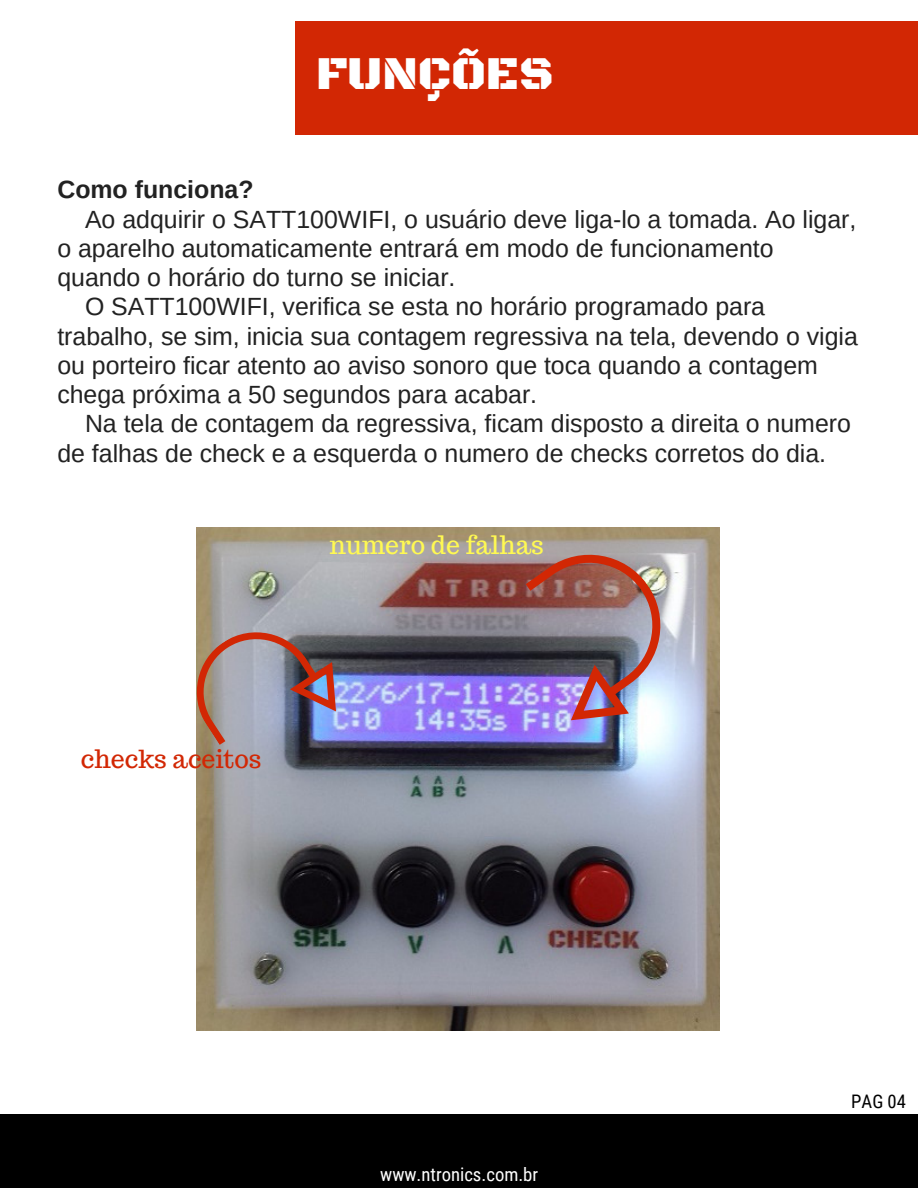
<style>
.page{position:relative;width:918px;height:1188px;background:#fff}
.page>*{position:absolute;margin:0;border:0;box-sizing:border-box;transform-origin:0 0}
.t1{font:48.15px "Black Ops One";color:#fff}
.t2{font:24.9px "Arimo";color:#222}
.t3{font:24.9px "Trocchi";color:#fff952}
.t4{font:700 24.9px "Arimo";color:#222}
.t5{font:24.9px "Trocchi";color:#d22704}
.t6{font:18.75px "Roboto Condensed";color:#fff}
.t7{font:18.75px "Roboto Condensed";color:#000}
</style>
<div class="page">
<div style="left:316px;top:44px;width:583px;height:71px;background:#d22704"></div>
<div style="left:295px;top:113px;width:23px;height:22px;background:#d22704"></div>
<div style="left:316px;top:113px;width:583px;height:22px;background:#d22704"></div>
<div style="left:898px;top:113px;width:20px;height:22px;background:#d22704"></div>
<div style="left:898px;top:21px;width:20px;height:24px;background:#d22704"></div>
<div style="left:316px;top:21px;width:583px;height:24px;background:#d22704"></div>
<div style="left:898px;top:44px;width:20px;height:71px;background:#d22704"></div>
<div style="left:295px;top:44px;width:23px;height:71px;background:#d22704"></div>
<div style="left:295px;top:21px;width:23px;height:24px;background:#d22704"></div>
<div style="left:0;top:1115px;width:918px;height:73px;background:#000"></div>
<img style="left:197px;top:528px;width:523px;height:502px">
<svg style="left:196px;top:609px;width:160px;height:136px;background:#948892"></svg>
<img style="left:526px;top:527px;width:162px;height:216px">
<h1 class="t1" style="left:316px;top:45px;width:239px">FUNÇÕES</h1>
<p class="t4" style="left:57px;top:176px;width:198px">Como funciona?</p>
<p class="t2" style="left:85px;top:205px;width:773px">Ao adquirir o SATT100WIFI, o usuário deve liga-lo a tomada. Ao ligar,</p>
<p class="t2" style="left:57px;top:234px;width:718px">o aparelho automaticamente entrará em modo de funcionamento</p>
<p class="t2" style="left:57px;top:264px;width:400px">quando o horário do turno se iniciar.</p>
<p class="t2" style="left:85px;top:293px;width:682px">O SATT100WIFI, verifica se esta no horário programado para</p>
<p class="t2" style="left:57px;top:322px;width:802px">trabalho, se sim, inicia sua contagem regressiva na tela, devendo o vigia</p>
<p class="t2" style="left:57px;top:351px;width:762px">ou porteiro ficar atento ao aviso sonoro que toca quando a contagem</p>
<p class="t2" style="left:57px;top:381px;width:481px">chega próxima a 50 segundos para acabar.</p>
<p class="t2" style="left:85px;top:410px;width:767px">Na tela de contagem da regressiva, ficam disposto a direita o numero</p>
<p class="t2" style="left:57px;top:439px;width:770px">de falhas de check e a esquerda o numero de checks corretos do dia.</p>
<p class="t3" style="left:330px;top:528px;width:216px">numero de falhas</p>
<p class="t5" style="left:81px;top:743px;width:182px">checks aceitos</p>
<p class="t6" style="left:380px;top:1164px;width:159px">www.ntronics.com.br</p>
<p class="t7" style="left:851px;top:1091px;width:56px">PAG 04</p>
</div>
